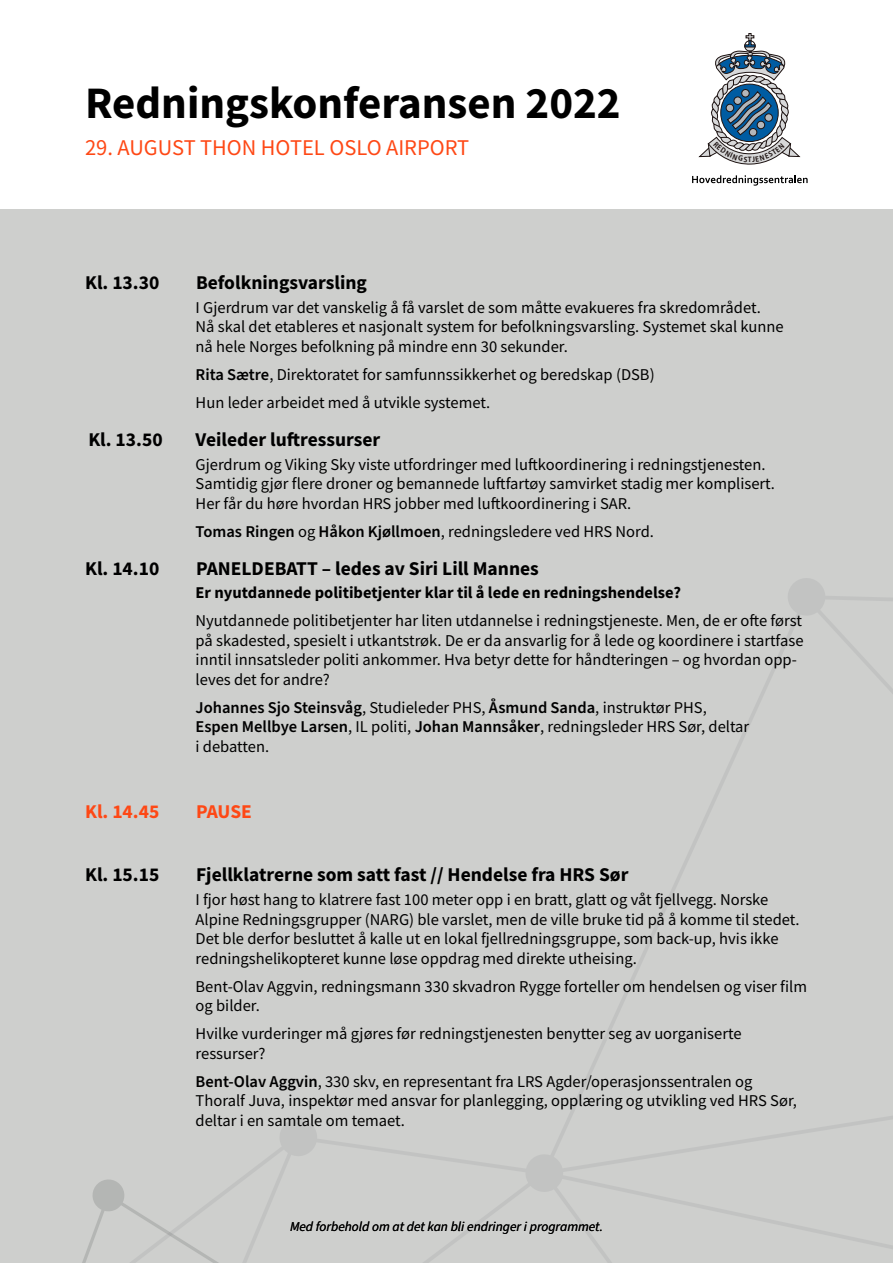
<style>
.page{position:relative;width:893px;height:1263px;background:#fff}
.page>*{position:absolute;margin:0;border:0;box-sizing:border-box;transform-origin:0 0}
.t1{font:700 45px "Source Sans Pro";color:#000}
.t2{font:22.5px "Source Sans Pro";color:#fe4815}
.t3{font:700 19.5px "Source Sans Pro";color:#000}
.t4{font:700 19.5px "Source Sans Pro";color:#fe4815}
.t5{font:16.5px/19.5px "Source Sans Pro";color:#000}
.t6{font:700 16.5px "Source Sans Pro";color:#000}
.t7{font:italic 13.5px "Source Sans Pro";color:#000}
.t8{font:700 6.9px "Koz Go Pr 6 N";color:#1e1413}
.s1{font-weight:600}
</style>
<div class="page">
<div style="left:0;top:210px;width:893px;height:1053px;background:#cecfcd"></div>
<svg style="left:788px;top:578px;width:38px;height:39px"></svg>
<svg style="left:280px;top:1119px;width:37px;height:16px"></svg>
<svg style="left:240px;top:1135px;width:653px;height:128px"></svg>
<svg style="left:543px;top:596px;width:265px;height:578px"></svg>
<svg style="left:82px;top:1179px;width:331px;height:84px"></svg>
<svg style="left:692px;top:175px;width:116px;height:11px"></svg>
<svg style="left:698px;top:33px;width:103px;height:132px"></svg>
<h1 class="t1" style="left:85px;top:72px;width:537px">Redningskonferansen 2022</h1>
<h2 class="t2" style="left:85px;top:133px;width:386px">29. AUGUST THON HOTEL OSLO AIRPORT</h2>
<p class="t8" style="left:748px;top:156px;width:5px">T</p>
<p class="t3" style="left:85px;top:269px;width:76px">Kl. 13.30</p>
<p class="t3" style="left:196px;top:269px;width:172px">Befolkningsvarsling</p>
<p class="t5" style="left:196px;top:297px;width:590px">I Gjerdrum var det vanskelig å få varslet de som måtte evakueres fra skredområdet.<br>Nå skal det etableres et nasjonalt system for befolkningsvarsling. Systemet skal kunne nå hele Norges befolkning på mindre enn 30 sekunder.</p>
<p class="t5" style="left:196px;top:360px;width:461px;line-height:28px"><span class="s1">Rita Sætre</span>, Direktoratet for samfunnssikkerhet og beredskap (DSB)<br>Hun leder arbeidet med å utvikle systemet.</p>
<p class="t3" style="left:88px;top:426px;width:76px">Kl. 13.50</p>
<p class="t3" style="left:196px;top:426px;width:186px">Veileder luftressurser</p>
<p class="t5" style="left:196px;top:454px;width:581px">Gjerdrum og Viking Sky viste utfordringer med luftkoordinering i redningstjenesten.<br>Samtidig gjør flere droner og bemannede luftfartøy samvirket stadig mer komplisert.<br>Her får du høre hvordan HRS jobber med luftkoordinering i SAR.</p>
<p class="t5" style="left:196px;top:521px;width:460px"><span class="s1">Tomas Ringen</span> og <span class="s1">Håkon Kjøllmoen</span>, redningsledere ved HRS Nord.</p>
<p class="t3" style="left:85px;top:555px;width:76px">Kl. 14.10</p>
<p class="t3" style="left:196px;top:555px;width:344px">PANELDEBATT – ledes av Siri Lill Mannes</p>
<p class="t6" style="left:196px;top:582px;width:487px">Er nyutdannede politibetjenter klar til å lede en redningshendelse?</p>
<p class="t5" style="left:196px;top:611px;width:609px">Nyutdannede politibetjenter har liten utdannelse i redningstjeneste. Men, de er ofte først på skadested, spesielt i utkantstrøk. De er da ansvarlig for å lede og koordinere i startfase inntil innsatsleder politi ankommer. Hva betyr dette for håndteringen – og hvordan opp&shy;leves det for andre?</p>
<p class="t5" style="left:196px;top:697px;width:555px"><span class="s1">Johannes Sjo Steinsvåg</span>, Studieleder PHS, <span class="s1">Åsmund Sanda</span>, instruktør PHS,<br><span class="s1">Espen Mellbye Larsen</span>, IL politi, <span class="s1">Johan Mannsåker</span>, redningsleder HRS Sør, deltar i debatten.</p>
<p class="t4" style="left:85px;top:798px;width:76px">Kl. 14.45</p>
<p class="t4" style="left:196px;top:798px;width:57px">PAUSE</p>
<p class="t3" style="left:85px;top:861px;width:76px">Kl. 15.15</p>
<p class="t3" style="left:196px;top:861px;width:434px">Fjellklatrerne som satt fast // Hendelse fra HRS Sør</p>
<p class="t5" style="left:196px;top:890px;width:606px">I fjor høst hang to klatrere fast 100 meter opp i en bratt, glatt og våt fjellvegg. Norske Alpine Redningsgrupper (NARG) ble varslet, men de ville bruke tid på å komme til stedet.<br>Det ble derfor besluttet å kalle ut en lokal fjellredningsgruppe, som back-up, hvis ikke redningshelikopteret kunne løse oppdrag med direkte utheising.</p>
<p class="t5" style="left:196px;top:976px;width:613px">Bent-Olav Aggvin, redningsmann 330 skvadron Rygge forteller om hendelsen og viser film og bilder.</p>
<p class="t5" style="left:196px;top:1024px;width:547px">Hvilke vurderinger må gjøres før redningstjenesten benytter seg av uorganiserte ressurser?</p>
<p class="t5" style="left:196px;top:1071px;width:603px"><span class="s1">Bent-Olav Aggvin</span>, 330 skv, en representant fra LRS Agder/operasjonssentralen og<br>Thoralf Juva, inspektør med ansvar for planlegging, opplæring og utvikling ved HRS Sør, deltar i en samtale om temaet.</p>
<p class="t7" style="left:290px;top:1218px;width:314px">Med forbehold om at det kan bli endringer i programmet.</p>
</div>
